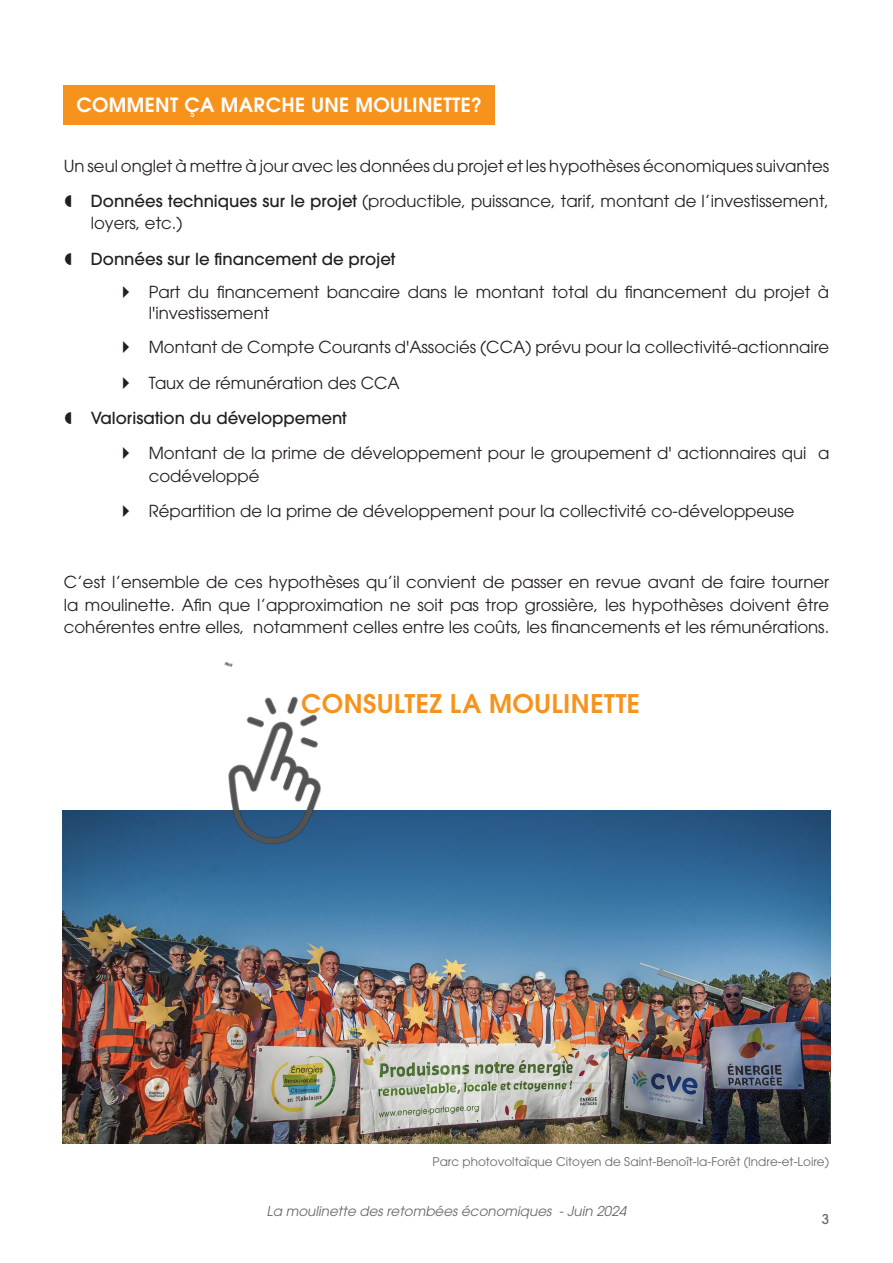
<style>
.page{position:relative;width:893px;height:1263px;background:#fff}
.page>*{position:absolute;margin:0;border:0;box-sizing:border-box;transform-origin:0 0}
.Titre_1{font:600 25.65px "ITC Avant Garde Pro";letter-spacing:.02em;color:#f7931d}
.Titre_1-2{font:600 19.5px "ITC Avant Garde Pro";letter-spacing:.02em;color:#fff}
.Paragraphe_normal{font:16.5px/22.5px "ITC Avant Garde Pro";color:#231f20}
.t1{font:500 16.5px "ITC Avant Garde Pro";color:#231f20}
.t2{font:italic 13.5px "ITC Avant Garde Pro";color:#64696c}
.t3{font:500 13.5px "ITC Avant Garde Pro";color:#64696c}
.t4{font:12px "ITC Avant Garde Pro";color:#64696c}
.s1{font-weight:500}
</style>
<div class="page">
<img style="left:62px;top:810px;width:768px;height:333px">
<div style="left:64px;top:85px;width:431px;height:40px;background:#f7931d"></div>
<img style="left:167px;top:661px;width:223px;height:221px">
<p class="Titre_1-2" style="left:77px;top:92px;width:407px">COMMENT ÇA MARCHE UNE MOULINETTE?</p>
<p class="Paragraphe_normal" style="left:64px;top:154px;width:767px">Un seul onglet à mettre à jour avec les données du projet et les hypothèses économiques suivantes</p>
<p class="Paragraphe_normal" style="left:91px;top:189px;width:740px"><span class="s1">Données techniques sur le projet</span> (productible, puissance, tarif, montant de l’investissement, loyers, etc.)</p>
<p class="t1" style="left:91px;top:248px;width:306px">Données sur le financement de projet</p>
<p class="Paragraphe_normal" style="left:149px;top:282px;width:682px;line-height:21px">Part du financement bancaire dans le montant total du financement du projet à l'investissement</p>
<p class="Paragraphe_normal" style="left:149px;top:336px;width:682px">Montant de Compte Courants d'Associés (CCA) prévu pour la collectivité-actionnaire</p>
<p class="Paragraphe_normal" style="left:149px;top:371px;width:252px">Taux de rémunération des CCA</p>
<p class="t1" style="left:91px;top:407px;width:258px">Valorisation du développement</p>
<p class="Paragraphe_normal" style="left:149px;top:441px;width:682px">Montant de la prime de développement pour le groupement d' actionnaires qui a codéveloppé</p>
<p class="Paragraphe_normal" style="left:149px;top:499px;width:647px">Répartition de la prime de développement pour la collectivité co-développeuse</p>
<p class="Paragraphe_normal" style="left:64px;top:571px;width:767px;text-align:justify">C’est l’ensemble de ces hypothèses qu’il convient de passer en revue avant de faire tourner la moulinette. Afin que l’approximation ne soit pas trop grossière, les hypothèses doivent être cohérentes entre elles, notamment celles entre les coûts, les financements et les rémunérations.</p>
<p class="Titre_1" style="left:301px;top:686px;width:340px">CONSULTEZ LA MOULINETTE</p>
<p class="t4" style="left:433px;top:1154px;width:398px">Parc photovoltaïque Citoyen de Saint-Benoît-la-Forêt (Indre-et-Loire)</p>
<p class="t2" style="left:267px;top:1203px;width:361px">La moulinette des retombées économiques - Juin 2024</p>
<p class="t3" style="left:822px;top:1211px;width:9px">3</p>
</div>
